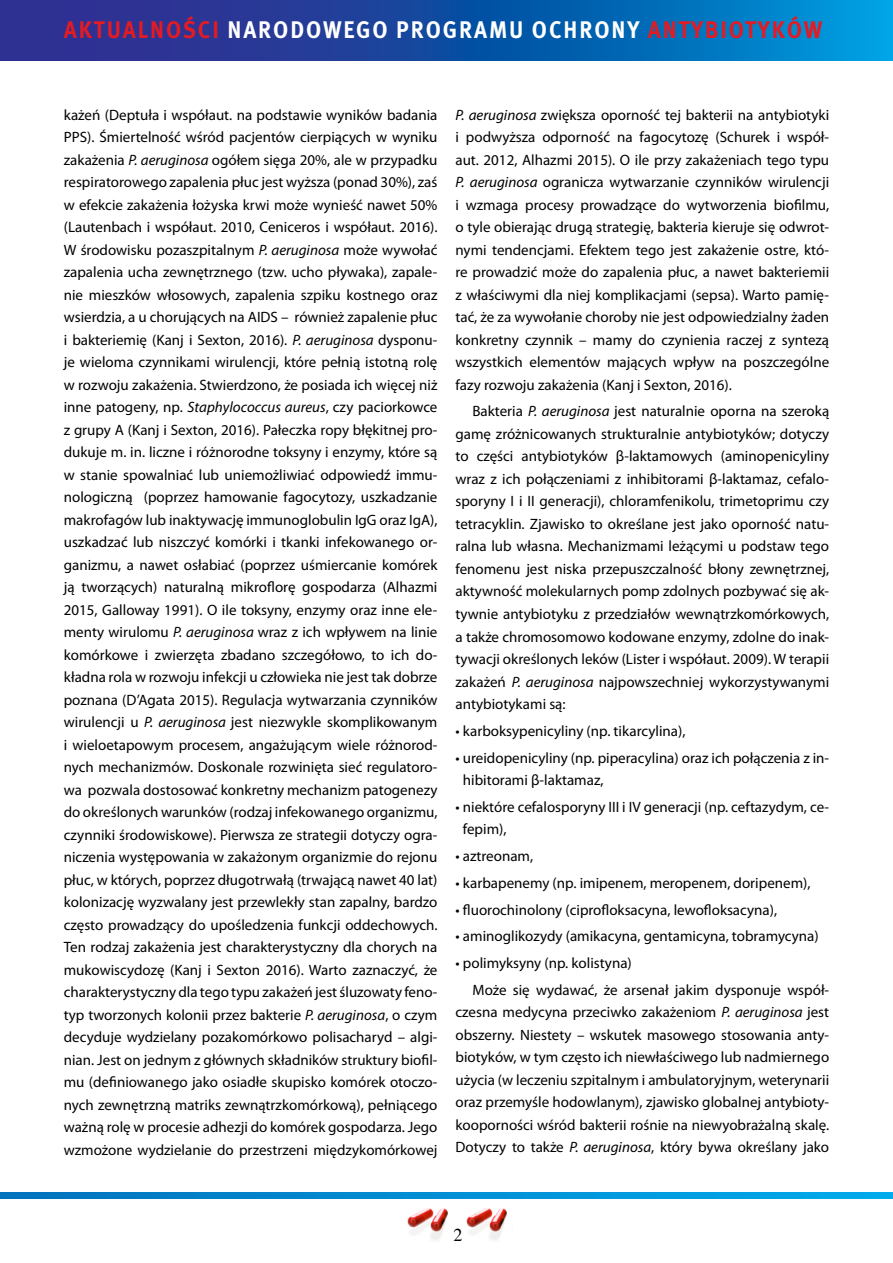
<style>
.page{position:relative;width:893px;height:1263px;background:#fff}
.page>*{position:absolute;margin:0;border:0;box-sizing:border-box;transform-origin:0 0}
.t1{font:700 24px "Meta Pro";letter-spacing:.085em;color:#fff;scale:.92 1}
.t2{font:18px "Times";color:#000}
.t3{font:15px/22.5px "Myriad Pro";color:#000;text-align:justify}
.s1{color:#e31b23}
.s2{font-style:italic}
.s3{font-style:inherit}
</style>
<div class="page">
<svg style="left:0;top:0;width:893px;height:61px;background:#1355a9"></svg>
<img style="left:407px;top:1208px;width:41px;height:32px">
<img style="left:466px;top:1208px;width:41px;height:32px">
<svg style="left:0;top:1192px;width:893px;height:6px;background:#008ed4"></svg>
<h1 class="t1" style="left:64px;top:14px;width:826px"><span class="s1">AKTUALNOŚCI</span> NARODOWEGO PROGRAMU OCHRONY <span class="s1">ANTYBIOTYKÓW</span></h1>
<p class="t3" style="left:64px;top:103px;width:375px">każeń (Deptuła i współaut. na podstawie wyników badania PPS). Śmiertelność wśród pacjentów cierpiących w wyniku zakażenia <span class="s2">P. aeruginosa</span> ogółem sięga 20%, ale w przypadku respiratorowego zapalenia płuc jest wyższa (ponad 30%), zaś w efekcie zakażenia łożyska krwi może wynieść nawet 50% <span class="s3">(</span>Lautenbach i współaut. 2010, Ceniceros i współaut. 2016).<br>W środowisku pozaszpitalnym <span class="s2">P. aeruginosa</span> może wywołać zapalenia ucha zewnętrznego (tzw. ucho pływaka), zapale&shy;nie mieszków włosowych, zapalenia szpiku kostnego oraz wsierdzia, a u chorujących na AIDS – również zapalenie płuc i bakteriemię (Kanj i Sexton, 2016). <span class="s2">P. aeruginosa</span> dysponu&shy;je wieloma czynnikami wirulencji, które pełnią istotną rolę w rozwoju zakażenia. Stwierdzono, że posiada ich więcej niż inne patogeny, np. <span class="s2">Staphylococcus aureus</span>, czy paciorkowce z grupy A (Kanj i Sexton, 2016). Pałeczka ropy błękitnej pro&shy;dukuje m. in. liczne i różnorodne toksyny i enzymy, które są w stanie spowalniać lub uniemożliwiać odpowiedź immu&shy;nologiczną (poprzez hamowanie fagocytozy, uszkadzanie makrofagów lub inaktywację immunoglobulin IgG oraz IgA), uszkadzać lub niszczyć komórki i tkanki infekowanego or&shy;ganizmu, a nawet osłabiać (poprzez uśmiercanie komórek ją tworzących) naturalną mikroflorę gospodarza (Alhazmi 2015, Galloway 1991). O ile toksyny, enzymy oraz inne ele&shy;menty wirulomu <span class="s2">P. aeruginosa</span> wraz z ich wpływem na linie komórkowe i zwierzęta zbadano szczegółowo, to ich do&shy;kładna rola w rozwoju infekcji u człowieka nie jest tak dobrze poznana (D’Agata 2015). Regulacja wytwarzania czynników wirulencji u <span class="s2">P. aeruginosa</span> jest niezwykle skomplikowanym i wieloetapowym procesem, angażującym wiele różnorod&shy;nych mechanizmów. Doskonale rozwinięta sieć regulatoro&shy;wa pozwala dostosować konkretny mechanizm patogenezy do określonych warunków (rodzaj infekowanego organizmu, czynniki środowiskowe). Pierwsza ze strategii dotyczy ogra&shy;niczenia występowania w zakażonym organizmie do rejonu płuc, w których, poprzez długotrwałą (trwającą nawet 40 lat) kolonizację wyzwalany jest przewlekły stan zapalny, bardzo często prowadzący do upośledzenia funkcji oddechowych.<br>Ten rodzaj zakażenia jest charakterystyczny dla chorych na mukowiscydozę (Kanj i Sexton 2016). Warto zaznaczyć, że charakterystyczny dla tego typu zakażeń jest śluzowaty feno&shy;typ tworzonych kolonii przez bakterie <span class="s2">P. aeruginosa</span>, o czym decyduje wydzielany pozakomórkowo polisacharyd – algi&shy;nian. Jest on jednym z głównych składników struktury biofil&shy;mu (definiowanego jako osiadłe skupisko komórek otoczo&shy;nych zewnętrzną matriks zewnątrzkomórkową), pełniącego ważną rolę w procesie adhezji do komórek gospodarza. Jego wzmożone wydzielanie do przestrzeni międzykomórkowej</p>
<p class="t3" style="left:455px;top:103px;width:375px"><span class="s2">P. aeruginosa</span> zwiększa oporność tej bakterii na antybiotyki i podwyższa odporność na fagocytozę (Schurek i współ&shy;aut. 2012, Alhazmi 2015). O ile przy zakażeniach tego typu <span class="s2">P. aeruginosa</span> ogranicza wytwarzanie czynników wirulencji i wzmaga procesy prowadzące do wytworzenia biofilmu, o tyle obierając drugą strategię, bakteria kieruje się odwrot&shy;nymi tendencjami. Efektem tego jest zakażenie ostre, któ&shy;re prowadzić może do zapalenia płuc, a nawet bakteriemii z właściwymi dla niej komplikacjami (sepsa). Warto pamię&shy;tać, że za wywołanie choroby nie jest odpowiedzialny żaden konkretny czynnik – mamy do czynienia raczej z syntezą wszystkich elementów mających wpływ na poszczególne fazy rozwoju zakażenia (Kanj i Sexton, 2016).</p>
<p class="t3" style="left:455px;top:400px;width:375px;text-indent:17px">Bakteria <span class="s2">P. aeruginosa</span> jest naturalnie oporna na szeroką gamę zróżnicowanych strukturalnie antybiotyków; dotyczy to części antybiotyków β-laktamowych (aminopenicyliny wraz z ich połączeniami z inhibitorami β-laktamaz, cefalo&shy;sporyny I i II generacji), chloramfenikolu, trimetoprimu czy tetracyklin. Zjawisko to określane jest jako oporność natu&shy;ralna lub własna. Mechanizmami leżącymi u podstaw tego fenomenu jest niska przepuszczalność błony zewnętrznej, aktywność molekularnych pomp zdolnych pozbywać się ak&shy;tywnie antybiotyku z przedziałów wewnątrzkomórkowych, a także chromosomowo kodowane enzymy, zdolne do inak&shy;tywacji określonych leków (Lister i współaut. 2009). W terapii zakażeń <span class="s2">P. aeruginosa</span> najpowszechniej wykorzystywanymi antybiotykami są:</p>
<p class="t3" style="left:455px;top:719px;width:231px">• karboksypenicyliny (np. tikarcylina),</p>
<p class="t3" style="left:463px;top:746px;width:368px;text-indent:-7px">• ureidopenicyliny (np. piperacylina) oraz ich połączenia z in&shy;hibitorami β-laktamaz,</p>
<p class="t3" style="left:463px;top:795px;width:368px;text-indent:-7px">• niektóre cefalosporyny III i IV generacji (np. ceftazydym, ce&shy;fepim),</p>
<p class="t3" style="left:455px;top:844px;width:79px">• aztreonam,</p>
<p class="t3" style="left:455px;top:871px;width:357px">• karbapenemy (np. imipenem, meropenem, doripenem),</p>
<p class="t3" style="left:455px;top:898px;width:323px">• fluorochinolony (ciprofloksacyna, lewofloksacyna),</p>
<p class="t3" style="left:455px;top:925px;width:365px">• aminoglikozydy (amikacyna, gentamicyna, tobramycyna)</p>
<p class="t3" style="left:472px;top:949px;width:358px;line-height:26.7px;text-indent:-17px">• polimyksyny (np. kolistyna)<br>Może się wydawać, że arsenał jakim dysponuje współ-</p>
<p class="t3" style="left:455px;top:1001px;width:375px">czesna medycyna przeciwko zakażeniom <span class="s2">P. aeruginosa</span> jest obszerny. Niestety – wskutek masowego stosowania anty&shy;biotyków, w tym często ich niewłaściwego lub nadmiernego użycia (w leczeniu szpitalnym i ambulatoryjnym, weterynarii oraz przemyśle hodowlanym), zjawisko globalnej antybioty&shy;kooporności wśród bakterii rośnie na niewyobrażalną skalę.<br>Dotyczy to także <span class="s2">P. aeruginosa</span>, który bywa określany jako</p>
<p class="t2" style="left:453px;top:1218px;width:10px">2</p>
</div>
